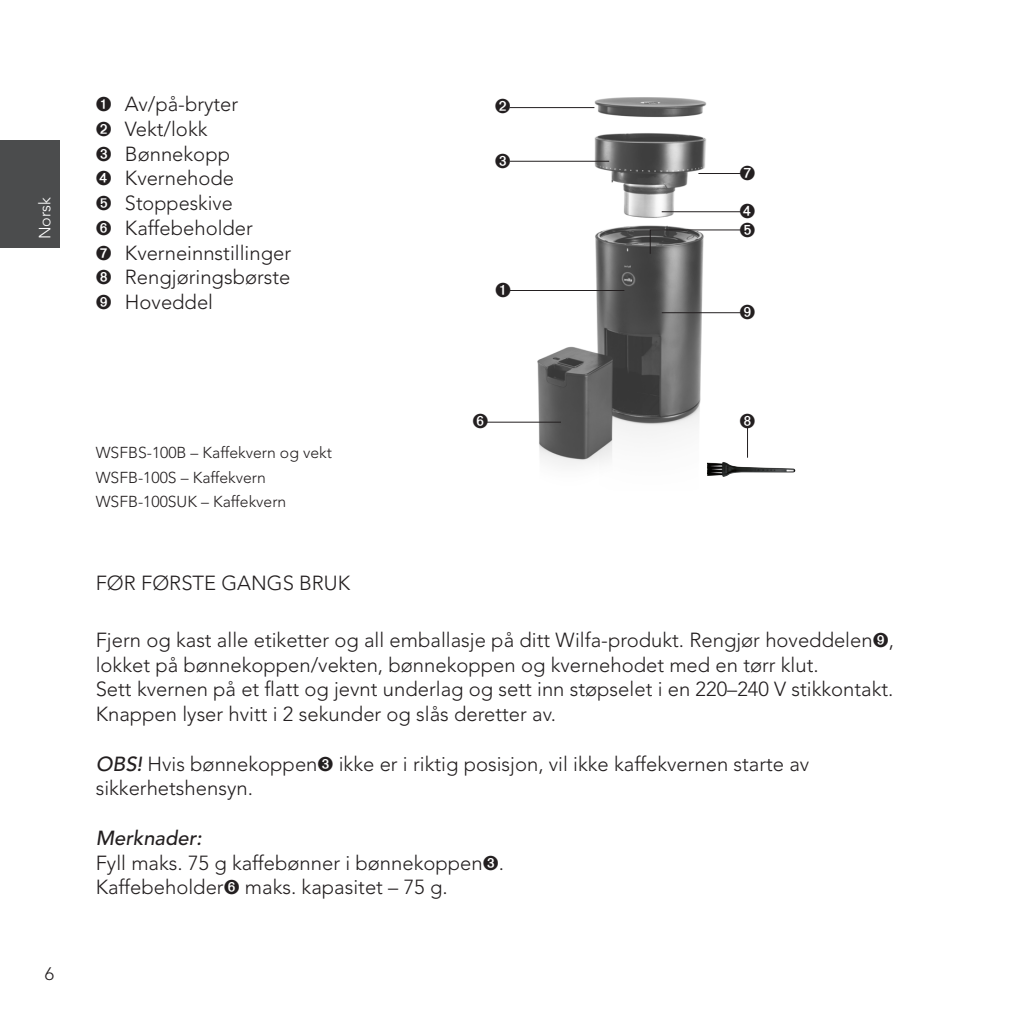
<style>
.page{position:relative;width:1021px;height:1021px;background:#fff}
.page>*{position:absolute;margin:0;border:0;box-sizing:border-box;transform-origin:0 0}
.t1{font:300 20.25px/24.8px "Avenir LT Std";color:#231f20}
.t2{font:300 18px "Avenir LT Std";color:#231f20}
.t3{font:300 16.2px "Avenir LT Std";color:#fff}
.t4{font:300 15.75px/24.8px "Avenir LT Std";color:#231f20}
.s1{font-weight:500;font-style:italic}
</style>
<div class="page">
<div style="left:0;top:140px;width:59px;height:107px;background:#4b4c4d"></div>
<img style="left:487px;top:97px;width:261px;height:369px">
<hr style="left:661px;top:312px;width:79px;height:1px;background:#231f20">
<hr style="left:509px;top:161px;width:100px;height:1px;background:#231f20">
<hr style="left:509px;top:107px;width:85px;height:1px;background:#231f20">
<hr style="left:510px;top:290px;width:114px;height:1px;background:#231f20">
<hr style="left:487px;top:422px;width:74px;height:1px;background:#231f20">
<img style="left:706px;top:462px;width:89px;height:15px">
<svg style="left:740px;top:304px;width:8px;height:15px"></svg>
<svg style="left:740px;top:413px;width:8px;height:44px"></svg>
<svg style="left:495px;top:153px;width:15px;height:15px"></svg>
<svg style="left:495px;top:99px;width:15px;height:14px"></svg>
<svg style="left:496px;top:282px;width:14px;height:15px"></svg>
<svg style="left:649px;top:165px;width:99px;height:89px"></svg>
<p class="t3" style="left:35px;top:239px;width:44px;rotate:-90deg">Norsk</p>
<p class="t1" style="left:96px;top:92px;width:197px">➊ Av/på-bryter<br>➋ Vekt/lokk<br>➌ Bønnekopp<br>➍ Kvernehode<br>➎ Stoppeskive<br>➏ Kaffebeholder<br>➐ Kverneinnstillinger<br>➑ Rengjøringsbørste<br>➒ Hoveddel</p>
<p class="t2" style="left:45px;top:963px;width:11px">6</p>
<p class="t4" style="left:96px;top:440px;width:238px">WSFBS-100B – Kaffekvern og vekt<br>WSFB-100S – Kaffekvern<br>WSFB-100SUK – Kaffekvern</p>
<p class="t1" style="left:96px;top:570px;width:256px">FØR FØRSTE GANGS BRUK</p>
<p class="t1" style="left:96px;top:627px;width:799px">Fjern og kast alle etiketter og all emballasje på ditt Wilfa-produkt. Rengjør hoveddelen➒, lokket på bønnekoppen/vekten, bønnekoppen og kvernehodet med en tørr klut.<br>Sett kvernen på et flatt og jevnt underlag og sett inn støpselet i en 220–240 V stikkontakt.<br>Knappen lyser hvitt i 2 sekunder og slås deretter av.</p>
<p class="t1" style="left:96px;top:751px;width:715px"><span class="s1">OBS!</span> Hvis bønnekoppen➌ ikke er i riktig posisjon, vil ikke kaffekvernen starte av sikkerhetshensyn.</p>
<p class="t1" style="left:96px;top:825px;width:410px"><span class="s1">Merknader:<br></span>Fyll maks. 75 g kaffebønner i bønnekoppen➌.<br>Kaffebeholder➏ maks. kapasitet – 75 g.</p>
</div>
